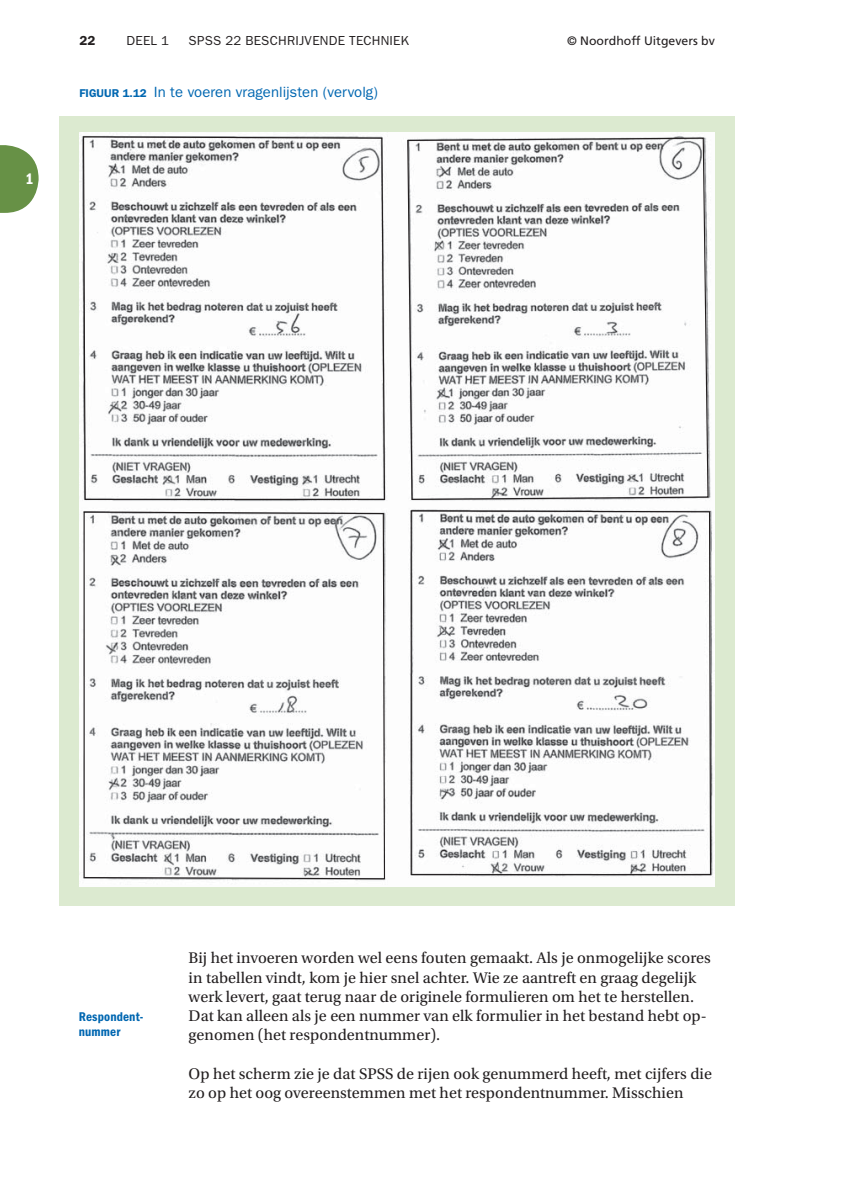
<style>
.page{position:relative;width:844px;height:1191px;background:#fff}
.page>*{position:absolute;margin:0;border:0;box-sizing:border-box;transform-origin:0 0}
.t1{font:16.1px/19.2px "Utopia Std";letter-spacing:.005em;color:#231f20}
.t2{font:15.75px "ITC Franklin Gothic Std Dm Cd";color:#fff}
.t3{font:14.88px "ITC Franklin Gothic Std";letter-spacing:.005em;color:#0067b1}
.t4{font:13.12px "ITC Franklin Gothic Std";letter-spacing:.02em;color:#231f20}
.t5{font:13.12px/14.3px "ITC Franklin Gothic Std Dm Cd";letter-spacing:.01em;color:#0067b1}
.t6{font:600 13.12px "ITC Franklin Gothic Std";color:#231f20}
.t7{font:12.25px "Frutiger LT Std";color:#231f20}
.s1{font-weight:600;font-size:11.38px}
</style>
<div class="page">
<svg style="left:0;top:145px;width:39px;height:68px"></svg>
<div style="left:59px;top:116px;width:675px;height:789px;background:#dcead0"></div>
<div style="left:79px;top:133px;width:635px;height:753px;background:#fdfdfd"></div>
<svg style="left:83px;top:511px;width:302px;height:369px;background:#e5e5e6"></svg>
<svg style="left:410px;top:510px;width:301px;height:365px;background:#e5e5e5"></svg>
<svg style="left:406px;top:137px;width:303px;height:363px;background:#e4e4e5"></svg>
<svg style="left:82px;top:136px;width:303px;height:364px;background:#e4e5e5"></svg>
<p class="t2" style="left:26px;top:173px;width:10px">1</p>
<p class="t6" style="left:79px;top:35px;width:17px">22</p>
<p class="t4" style="left:127px;top:35px;width:44px">DEEL 1</p>
<p class="t4" style="left:189px;top:35px;width:222px">SPSS 22 BESCHRIJVENDE TECHNIEK</p>
<p class="t7" style="left:567px;top:35px;width:149px">© Noordhoff Uitgevers bv</p>
<p class="t3" style="left:79px;top:86px;width:300px"><span class="s1">FIGUUR 1.12</span> In te voeren vragenlijsten (vervolg)</p>
<p class="t5" style="left:79px;top:1010px;width:66px">Respondent&shy;nummer</p>
<p class="t1" style="left:189px;top:950px;width:523px">Bij het invoeren worden wel eens fouten gemaakt. Als je onmogelijke scores in tabellen vindt, kom je hier snel achter. Wie ze aantreft en graag degelijk werk levert, gaat terug naar de originele formulieren om het te herstellen.<br>Dat kan alleen als je een nummer van elk formulier in het bestand hebt op&shy;genomen (het respondentnummer).</p>
<p class="t1" style="left:189px;top:1065px;width:524px">Op het scherm zie je dat SPSS de rijen ook genummerd heeft, met cijfers die zo op het oog overeenstemmen met het respondentnummer. Misschien</p>
</div>
